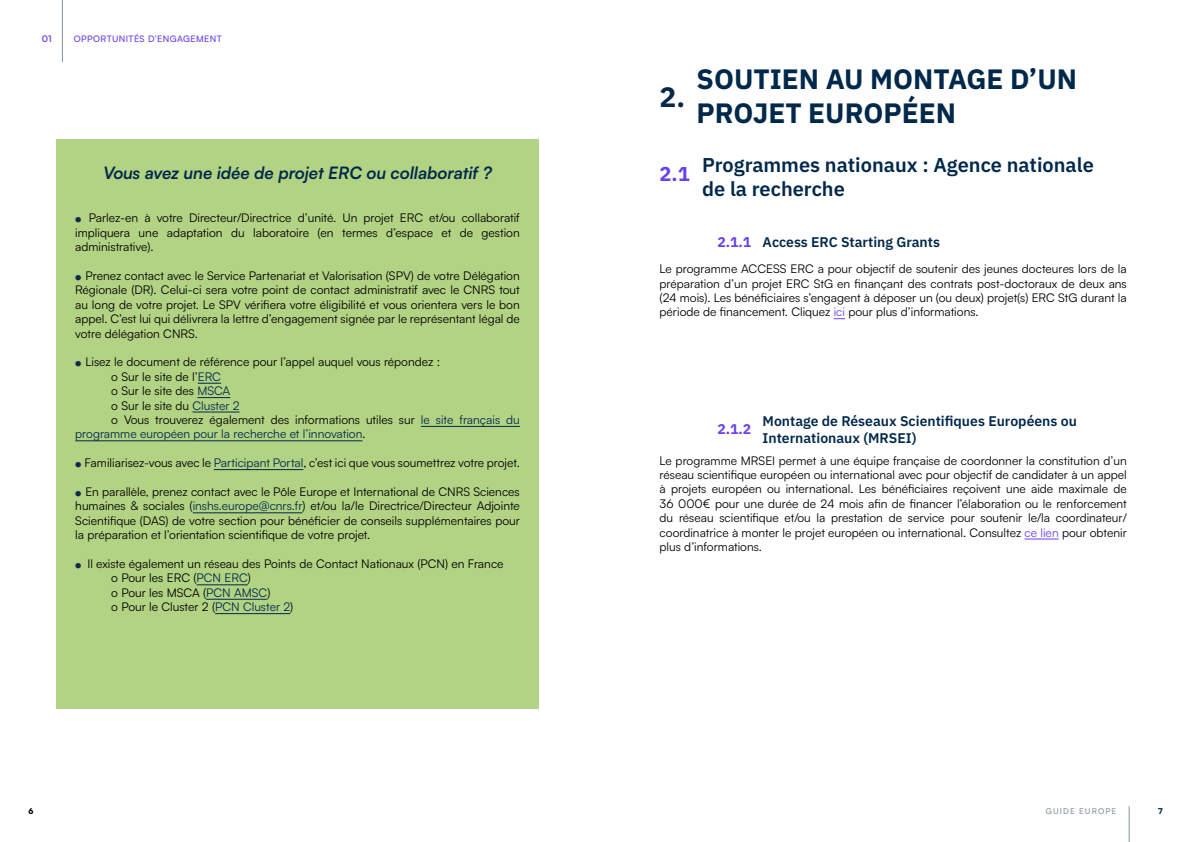
<style>
.page{position:relative;width:1191px;height:842px;background:#fff}
.page>*{position:absolute;margin:0;border:0;box-sizing:border-box;transform-origin:0 0}
.t1{font:700 28px/33.6px "IBM Plex Sans";color:#00284b}
.t2{font:600 20px/24px "IBM Plex Sans";color:#00284b}
.t3{font:700 20px "IBM Plex Sans";color:#6941eb}
.t4{font:italic 700 17px "Satoshi";color:#00284b}
.t5{font:600 14px/16.8px "IBM Plex Sans";color:#00284b}
.t6{font:700 14px "IBM Plex Sans";color:#6941eb}
.t7{font:12px/14.4px "Satoshi";color:#000;text-align:justify}
.t8{font:12px "Satoshi";color:#00284b}
.t9{font:500 9px "Satoshi";letter-spacing:.04em;color:#6941eb}
.t10{font:700 9px "Satoshi";color:#6941eb}
.t11{font:500 8px "Satoshi";letter-spacing:.14em;color:#8394a0}
.t12{font:900 8px "Satoshi";color:#000}
.t13{font:900 8px "Satoshi";color:#00284b}
.s1{font-size:7px;color:#11284b}
.s2{color:#00284b}
.s3{color:#000}
.s4{font-style:italic}
.s5{font-weight:700;color:#6941eb}
.s6{color:#6941eb}
</style>
<div class="page">
<hr style="left:1128px;top:806px;width:1px;height:36px;background:#8394a0">
<hr style="left:62px;top:0;width:1px;height:62px;background:#8394a0">
<div style="left:56px;top:139px;width:483px;height:570px;background:#b3d384"></div>
<svg style="left:833px;top:318px;width:12px;height:1px"></svg>
<hr style="left:1024px;top:538px;width:34px;height:1px;background:#6941eb">
<svg style="left:198px;top:383px;width:23px;height:1px"></svg>
<hr style="left:197px;top:397px;width:33px;height:1px;background:#00284b">
<hr style="left:192px;top:411px;width:48px;height:1px;background:#00284b">
<hr style="left:421px;top:426px;width:99px;height:1px;background:#00284b">
<hr style="left:75px;top:440px;width:287px;height:1px;background:#00284b">
<hr style="left:214px;top:469px;width:89px;height:1px;background:#00284b">
<hr style="left:193px;top:512px;width:109px;height:1px;background:#00284b">
<hr style="left:196px;top:584px;width:52px;height:1px;background:#00284b">
<hr style="left:206px;top:599px;width:61px;height:1px;background:#00284b">
<hr style="left:215px;top:613px;width:75px;height:1px;background:#00284b">
<p class="t10" style="left:42px;top:32px;width:11px">01</p>
<p class="t9" style="left:74px;top:32px;width:150px">OPPORTUNITÉS D’ENGAGEMENT</p>
<h3 class="t4" style="left:103px;top:161px;width:390px">Vous avez une idée de projet ERC ou collaboratif ?</h3>
<p class="t7" style="left:75px;top:210px;width:446px"><span class="s1">●</span> Parlez-en à votre Directeur/Directrice d’unité. Un projet ERC et/ou collaboratif impliquera une adaptation du laboratoire (en termes d’espace et de gestion administrative).</p>
<p class="t7" style="left:75px;top:268px;width:446px"><span class="s1">●</span> Prenez contact avec le Service Partenariat et Valorisation (SPV) de votre Délégation Régionale (DR). Celui-ci sera votre point de contact administratif avec le CNRS tout au long de votre projet. Le SPV vérifiera votre éligibilité et vous orientera vers le bon appel. C’est lui qui délivrera la lettre d’engagement signée par le représentant légal de votre délégation CNRS.</p>
<p class="t7" style="left:75px;top:354px;width:366px"><span class="s1">●</span> Lisez le document de référence pour l’appel auquel vous répondez :</p>
<p class="t7" style="left:111px;top:369px;width:111px">o Sur le site de l’<span class="s2">ERC</span></p>
<p class="t7" style="left:111px;top:383px;width:121px">o Sur le site des <span class="s2">MSCA</span></p>
<p class="t7" style="left:111px;top:398px;width:130px">o Sur le site du <span class="s2">Cluster 2</span></p>
<p class="t7" style="left:111px;top:412px;width:410px">o Vous trouverez également des informations utiles sur <span class="s2">le site français du</span></p>
<p class="t8" style="left:75px;top:426px;width:292px">programme européen pour la recherche et l’innovation<span class="s3">.</span></p>
<p class="t7" style="left:75px;top:455px;width:446px"><span class="s1">●</span> Familiarisez-vous avec le <span class="s2">Participant Portal</span>, c’est ici que vous soumettrez votre projet.</p>
<p class="t7" style="left:75px;top:484px;width:446px"><span class="s1">●</span> En parallèle, prenez contact avec le Pôle Europe et International de CNRS Sciences humaines &amp; sociales (<span class="s2">inshs.europe@cnrs.fr</span>) et/ou la/le Directrice/Directeur Adjoint<span class="s4">e </span>Scientifique (DAS) de votre section pour bénéficier de conseils supplémentaires pour la préparation et l’orientation scientifique de votre projet.</p>
<p class="t7" style="left:111px;top:556px;width:394px;text-align:left;text-indent:-36px"><span class="s1">●</span> Il existe également un réseau des Points de Contact Nationaux (PCN) en France o Pour les ERC (<span class="s2">PCN ERC</span>)<br>o Pour les MSCA (<span class="s2">PCN AMSC</span>)<br>o Pour le Cluster 2 (<span class="s2">PCN Cluster 2</span>)</p>
<h1 class="t1" style="left:659px;top:78px;width:27px">2.</h1>
<h1 class="t1" style="left:696px;top:60px;width:382px">SOUTIEN AU MONTAGE D’UN<br>PROJET EUROPÉEN</h1>
<h2 class="t3" style="left:659px;top:158px;width:32px">2.1</h2>
<h2 class="t2" style="left:702px;top:151px;width:393px">Programmes nationaux : Agence nationale de la recherche</h2>
<p class="t5" style="left:717px;top:233px;width:224px"><span class="s5">2.1.1</span> Access ERC Starting Grants</p>
<p class="t7" style="left:659px;top:261px;width:469px">Le programme ACCESS ERC a pour objectif de soutenir des jeunes docteur<span class="s4">e</span>s lors de la préparation d’un projet ERC StG en finançant des contrats post-doctoraux de deux ans (24 mois). Les bénéficiaires s’engagent à déposer un (ou deux) projet(s) ERC StG durant la période de financement. Cliquez <span class="s6">ici</span> pour plus d’informations.</p>
<p class="t5" style="left:762px;top:411px;width:316px">Montage de Réseaux Scientifiques Européens ou<br>Internationaux (MRSEI)</p>
<p class="t6" style="left:717px;top:418px;width:35px">2.1.2</p>
<p class="t7" style="left:659px;top:453px;width:469px">Le programme MRSEI permet à une équipe française de coordonner la constitution d’un réseau scientifique européen ou international avec pour objectif de candidater à un appel à projets européen ou international. Les bénéficiaires reçoivent une aide maximale de 36 000€ pour une durée de 24 mois afin de financer l’élaboration ou le renforcement du réseau scientifique et/ou la prestation de service pour soutenir le/la coordinateur/ coordinatrice à monter le projet européen ou international. Consultez <span class="s6">ce lien</span> pour obtenir plus d’informations.</p>
<p class="t12" style="left:28px;top:805px;width:7px">6</p>
<p class="t13" style="left:1158px;top:805px;width:6px">7</p>
<p class="t11" style="left:1046px;top:805px;width:72px">GUIDE EUROPE</p>
</div>
